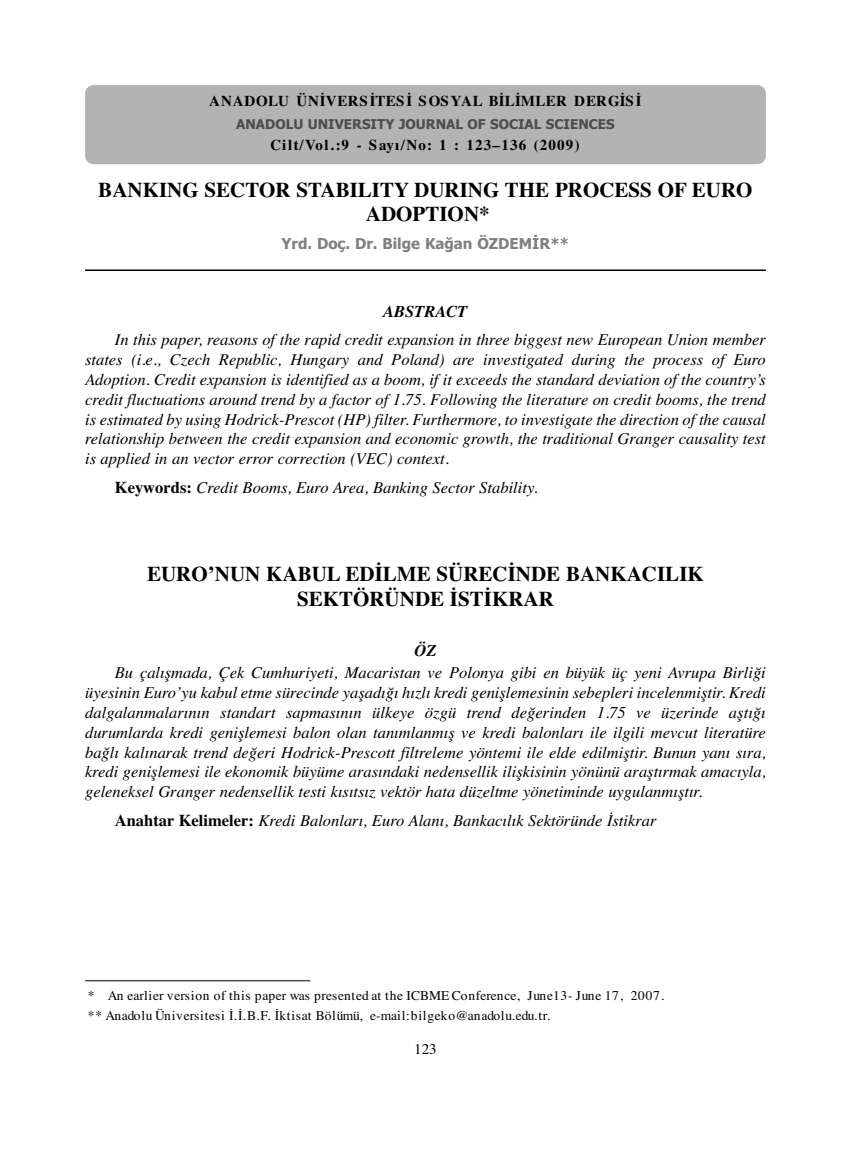
<style>
.page{position:relative;width:851px;height:1149px;background:#fff}
.page>*{position:absolute;margin:0;border:0;box-sizing:border-box;transform-origin:0 0}
.t1{font:700 21px/24px "Times";color:#000;text-align:center}
.t2{font:italic 16.5px/19.8px "Times";color:#000;text-align:justify}
.t3{font:italic 700 16.5px "Times";color:#000}
.t4{font:700 15px "Times";letter-spacing:.015em;color:#000}
.t5{font:700 15px "Times";letter-spacing:.085em;color:#000}
.t6{font:700 15px "Tahoma";color:#808080}
.t7{font:15px "Times";color:#000}
.t8{font:13.5px/20.4px "Times";letter-spacing:.055em;color:#000}
.t9{font:700 13.5px "Tahoma";color:#4d4d4d}
.s1{font-weight:700;font-style:normal}
</style>
<div class="page">
<hr style="left:85px;top:980px;width:225px;height:1px;background:#000">
<hr style="left:85px;top:269px;width:680px;height:2px;background:#000">
<div style="left:85px;top:85px;width:680px;height:79px;background:#b3b3b3;border-radius:9px"></div>
<p class="t4" style="left:209px;top:92px;width:434px">ANADOLU ÜNİVERSİTESİ SOSYAL BİLİMLER DERGİSİ</p>
<p class="t9" style="left:236px;top:116px;width:380px">ANADOLU UNIVERSITY JOURNAL OF SOCIAL SCIENCES</p>
<p class="t5" style="left:270px;top:136px;width:310px">Cilt/Vol.:9 - Sayı/No: 1 : 123–136 (2009)</p>
<p class="t1" style="left:98px;top:178px;width:655px">BANKING SECTOR STABILITY DURING THE PROCESS OF EURO<br>ADOPTION*</p>
<p class="t6" style="left:281px;top:235px;width:289px">Yrd. Doç. Dr. Bilge Kağan ÖZDEMİR**</p>
<p class="t3" style="left:383px;top:301px;width:86px">ABSTRACT</p>
<p class="t2" style="left:85px;top:329px;width:682px;text-indent:30px">In this paper, reasons of the rapid credit expansion in three biggest new European Union member states (i.e., Czech Republic, Hungary and Poland) are investigated during the process of Euro Adoption. Credit expansion is identified as a boom, if it exceeds the standard deviation of the country’s credit fluctuations around trend by a factor of 1.75. Following the literature on credit booms, the trend is estimated by using Hodrick-Prescot (HP) filter. Furthermore, to investigate the direction of the causal relationship between the credit expansion and economic growth, the traditional Granger causality test is applied in an vector error correction (VEC) context.</p>
<p class="t2" style="left:115px;top:477px;width:424px"><span class="s1">Keywords:</span> Credit Booms, Euro Area, Banking Sector Stability.</p>
<p class="t1" style="left:147px;top:560px;width:558px;line-height:25.2px">EURO’NUN KABUL EDİLME SÜRECİNDE BANKACILIK<br>SEKTÖRÜNDE İSTİKRAR</p>
<p class="t3" style="left:414px;top:640px;width:23px">ÖZ</p>
<p class="t2" style="left:85px;top:662px;width:682px;text-indent:30px">Bu çalışmada, Çek Cumhuriyeti, Macaristan ve Polonya gibi en büyük üç yeni Avrupa Birliği üyesinin Euro’yu kabul etme sürecinde yaşadığı hızlı kredi genişlemesinin sebepleri incelenmiştir. Kredi dalgalanmalarının standart sapmasının ülkeye özgü trend değerinden 1.75 ve üzerinde aştığı durumlarda kredi genişlemesi balon olan tanımlanmış ve kredi balonları ile ilgili mevcut literatüre bağlı kalınarak trend değeri Hodrick-Prescott filtreleme yöntemi ile elde edilmiştir. Bunun yanı sıra, kredi genişlemesi ile ekonomik büyüme arasındaki nedensellik ilişkisinin yönünü araştırmak amacıyla, geleneksel Granger nedensellik testi kısıtsız vektör hata düzeltme yönetiminde uygulanmıştır.</p>
<p class="t2" style="left:115px;top:809px;width:543px"><span class="s1">Anahtar Kelimeler:</span> Kredi Balonları, Euro Alanı, Bankacılık Sektöründe İstikrar</p>
<p class="t8" style="left:88px;top:984px;width:577px">* An earlier version of this paper was presented at the ICBME Conference, June13- June 17, 2007. ** Anadolu Üniversitesi İ.İ.B.F. İktisat Bölümü, e-mail:bilgeko@anadolu.edu.tr.</p>
<p class="t7" style="left:414px;top:1039px;width:24px">123</p>
</div>
